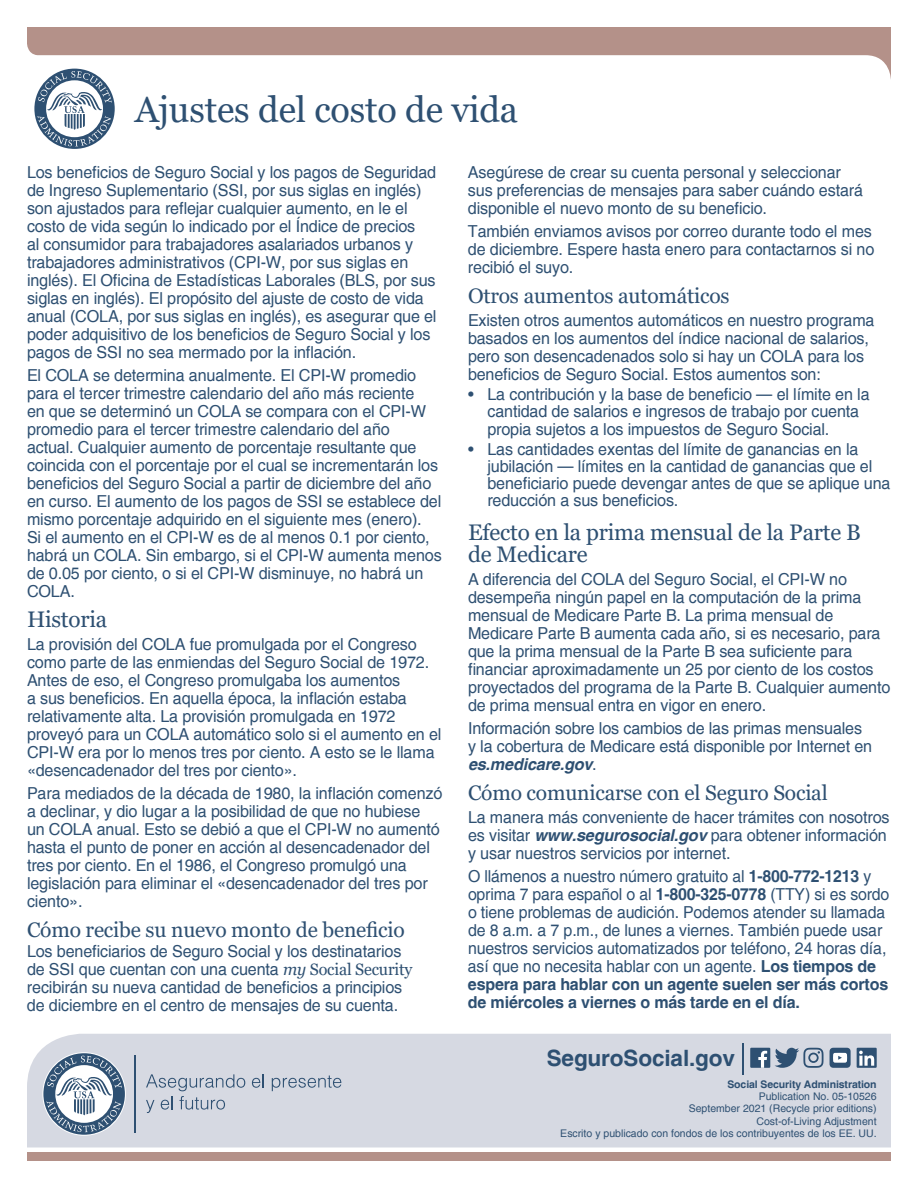
<style>
.page{position:relative;width:918px;height:1188px;background:#fff}
.page>*{position:absolute;margin:0;border:0;box-sizing:border-box;transform-origin:0 0}
.t1{font:36px "Georgia";letter-spacing:-.005em;color:#2e5072}
.t2{font:22.5px/22.5px "Georgia";letter-spacing:-.01em;color:#2e5072}
.t3{font:700 22.5px "Helvetica";letter-spacing:-.005em;color:#2e5072}
.t4{font:21px "Georgia";letter-spacing:-.01em;color:#2e5072}
.t5{font:16.5px/18px "Helvetica";letter-spacing:-.01em;color:#2e5072}
.t6{font:16.5px/18px "Helvetica";letter-spacing:-.01em;color:#2e5072;scale:.96 1}
.t7{font:10.5px "Helvetica";color:#2e5072}
.t8{font:700 10.5px "Helvetica";letter-spacing:-.01em;color:#2e5072}
.s1{font-family:"Georgia";font-style:italic}
.s2{font-family:"Georgia"}
.s3{font-weight:700;font-style:italic}
.s4{font-weight:700}
</style>
<div class="page">
<div style="left:27px;top:1034px;width:864px;height:113px;background:#d6d9e2"></div>
<div style="left:27px;top:1153px;width:864px;height:8px;background:#b49189"></div>
<svg style="left:27px;top:27px;width:864px;height:52px;fill:#b49189"></svg>
<hr style="left:742px;top:1043px;width:1px;height:32px;background:#2e5072">
<div style="left:31px;top:65px;width:87px;height:87px;border:3px solid #fff;border-radius:50%"></div>
<svg style="left:34px;top:69px;width:81px;height:80px"></svg>
<svg style="left:37px;top:71px;width:75px;height:75px"></svg>
<svg style="left:43px;top:1053px;width:82px;height:82px"></svg>
<svg style="left:47px;top:1056px;width:75px;height:76px"></svg>
<hr style="left:135px;top:1055px;width:1px;height:78px;background:#2e5072">
<svg style="left:252px;top:1074px;width:12px;height:14px"></svg>
<svg style="left:272px;top:1076px;width:69px;height:15px"></svg>
<svg style="left:146px;top:1074px;width:99px;height:39px;background:#bfc6d2"></svg>
<div style="left:857px;top:1048px;width:20px;height:20px;background:#2e5072"></div>
<svg style="left:859px;top:1051px;width:15px;height:15px"></svg>
<svg style="left:830px;top:1048px;width:21px;height:20px"></svg>
<svg style="left:775px;top:1048px;width:49px;height:20px"></svg>
<div style="left:750px;top:1048px;width:20px;height:20px;background:#2e5072"></div>
<svg style="left:758px;top:1051px;width:9px;height:17px"></svg>
<h1 class="t1" style="left:135px;top:88px;width:385px">Ajustes del costo de vida</h1>
<p class="t5" style="left:27px;top:164px;width:411px">Los beneficios de Seguro Social y los pagos de Seguridad de Ingreso Suplementario (SSI, por sus siglas en inglés) son ajustados para reflejar cualquier aumento, en le el costo de vida según lo indicado por el Índice de precios<br>al consumidor para trabajadores asalariados urbanos y trabajadores administrativos (CPI-W, por sus siglas en inglés). El Oficina de Estadísticas Laborales (BLS, por sus siglas en inglés). El propósito del ajuste de costo de vida anual (COLA, por sus siglas en inglés), es asegurar que el poder adquisitivo de los beneficios de Seguro Social y los pagos de SSI no sea mermado por la inflación.</p>
<p class="t5" style="left:27px;top:367px;width:416px">El COLA se determina anualmente. El CPI-W promedio para el tercer trimestre calendario del año más reciente<br>en que se determinó un COLA se compara con el CPI-W promedio para el tercer trimestre calendario del año<br>actual. Cualquier aumento de porcentaje resultante que coincida con el porcentaje por el cual se incrementarán los beneficios del Seguro Social a partir de diciembre del año en curso. El aumento de los pagos de SSI se establece del mismo porcentaje adquirido en el siguiente mes (enero).<br>Si el aumento en el CPI-W es de al menos 0.1 por ciento, habrá un COLA. Sin embargo, si el CPI-W aumenta menos de 0.05 por ciento, o si el CPI-W disminuye, no habrá un COLA.</p>
<h1 class="t2" style="left:27px;top:609px;width:82px">Historia</h1>
<p class="t5" style="left:27px;top:636px;width:416px">La provisión del COLA fue promulgada por el Congreso como parte de las enmiendas del Seguro Social de 1972.<br>Antes de eso, el Congreso promulgaba los aumentos<br>a sus beneficios. En aquella época, la inflación estaba relativamente alta. La provisión promulgada en 1972 proveyó para un COLA automático solo si el aumento en el CPI-W era por lo menos tres por ciento. A esto se le llama «desencadenador del tres por ciento».</p>
<p class="t5" style="left:27px;top:785px;width:417px">Para mediados de la década de 1980, la inflación comenzó a declinar, y dio lugar a la posibilidad de que no hubiese<br>un COLA anual. Esto se debió a que el CPI-W no aumentó hasta el punto de poner en acción al desencadenador del tres por ciento. En el 1986, el Congreso promulgó una legislación para eliminar el «desencadenador del tres por ciento».</p>
<h1 class="t4" style="left:27px;top:917px;width:379px">Cómo recibe su nuevo monto de beneficio</h1>
<p class="t5" style="left:27px;top:943px;width:387px">Los beneficiarios de Seguro Social y los destinatarios de SSI que cuentan con una cuenta <span class="s1">my</span> <span class="s2">Social Security </span>recibirán su nueva cantidad de beneficios a principios de diciembre en el centro de mensajes de su cuenta.</p>
<p class="t5" style="left:468px;top:164px;width:397px">Asegúrese de crear su cuenta personal y seleccionar sus preferencias de mensajes para saber cuándo estará disponible el nuevo monto de su beneficio.</p>
<p class="t5" style="left:468px;top:223px;width:408px">También enviamos avisos por correo durante todo el mes de diciembre. Espere hasta enero para contactarnos si no recibió el suyo.</p>
<h1 class="t4" style="left:468px;top:283px;width:263px">Otros aumentos automáticos</h1>
<p class="t5" style="left:468px;top:312px;width:408px">Existen otros aumentos automáticos en nuestro programa basados en los aumentos del índice nacional de salarios, pero son desencadenados solo si hay un COLA para los beneficios de Seguro Social. Estos aumentos son:</p>
<p class="t5" style="left:487px;top:386px;width:384px;line-height:17.2px;text-indent:-19px">• La contribución y la base de beneficio — el límite en la cantidad de salarios e ingresos de trabajo por cuenta propia sujetos a los impuestos de Seguro Social.</p>
<p class="t5" style="left:487px;top:441px;width:405px;line-height:17.2px;text-indent:-19px">• Las cantidades exentas del límite de ganancias en la jubilación — límites en la cantidad de ganancias que el beneficiario puede devengar antes de que se aplique una reducción a sus beneficios.</p>
<h1 class="t2" style="left:468px;top:521px;width:394px">Efecto en la prima mensual de la Parte B de Medicare</h1>
<p class="t5" style="left:468px;top:571px;width:424px">A diferencia del COLA del Seguro Social, el CPI-W no desempeña ningún papel en la computación de la prima mensual de Medicare Parte B. La prima mensual de Medicare Parte B aumenta cada año, si es necesario, para que la prima mensual de la Parte B sea suficiente para financiar aproximadamente un 25 por ciento de los costos proyectados del programa de la Parte B. Cualquier aumento de prima mensual entra en vigor en enero.</p>
<p class="t5" style="left:468px;top:720px;width:406px">Información sobre los cambios de las primas mensuales y la cobertura de Medicare está disponible por Internet en <span class="s3">es.medicare.gov</span>.</p>
<h1 class="t4" style="left:468px;top:780px;width:361px">Cómo comunicarse con el Seguro Social</h1>
<p class="t5" style="left:468px;top:809px;width:423px">La manera más conveniente de hacer trámites con nosotros es visitar <span class="s3">www.segurosocial.gov</span> para obtener información y usar nuestros servicios por internet.</p>
<p class="t6" style="left:468px;top:868px;width:440px">O llámenos a nuestro número gratuito al <span class="s4">1-800-772-1213</span> y oprima 7 para español o al <span class="s4">1-800-325-0778</span> (TTY) si es sordo o tiene problemas de audición. Podemos atender su llamada de 8 a.m. a 7 p.m., de lunes a viernes. También puede usar nuestros servicios automatizados por teléfono, 24 horas día, así que no necesita hablar con un agente. <span class="s4">Los tiempos de espera para hablar con un agente suelen ser más cortos de miércoles a viernes o más tarde en el día.</span></p>
<p class="t3" style="left:547px;top:1044px;width:190px">SeguroSocial.gov</p>
<p class="t8" style="left:727px;top:1078px;width:151px">Social Security Administration</p>
<p class="t7" style="left:759px;top:1090px;width:119px">Publication No. 05-10526</p>
<p class="t7" style="left:689px;top:1103px;width:189px">September 2021 (Recycle prior editions)</p>
<p class="t7" style="left:756px;top:1115px;width:122px">Cost-of-Living Adjustment</p>
<p class="t7" style="left:560px;top:1127px;width:318px">Escrito y publicado con fondos de los contribuyentes de los EE. UU.</p>
</div>
